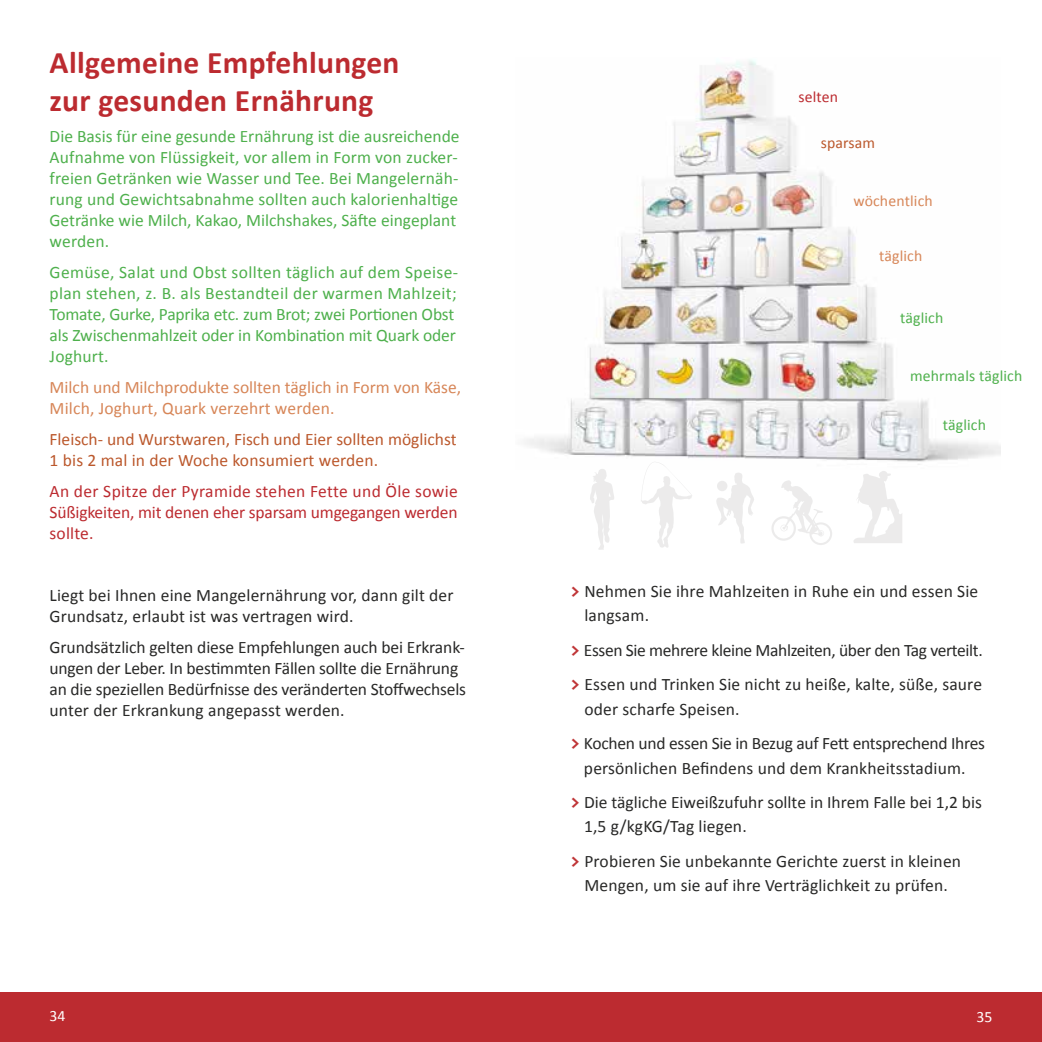
<style>
.page{position:relative;width:1042px;height:1042px;background:#fff}
.page>*{position:absolute;margin:0;border:0;box-sizing:border-box;transform-origin:0 0}
.t1{font:700 31.5px/37.8px "Calibri";letter-spacing:.01em;color:#bc2b30}
.t2{font:17.5px/21px "Calibri";color:#282827}
.t3{font:17.5px/21px "Calibri";letter-spacing:.005em;color:#4eb04c}
.t4{font:17.5px/34.5px "Calibri";letter-spacing:-.02em;color:#282827}
.t5{font:17.5px/21px "Calibri";letter-spacing:-.01em;color:#bc2b30;text-align:justify}
.t6{font:17.5px/21px "Calibri";color:#bb582c}
.t7{font:17.5px/21px "Calibri";color:#d78658}
.t8{font:15.75px "Calibri";letter-spacing:.01em;color:#4eb04c}
.t9{font:15.75px "Calibri";letter-spacing:.01em;color:#d78658}
.t10{font:15.75px "Calibri";letter-spacing:.01em;color:#bb582c}
.t11{font:15.75px "Calibri";letter-spacing:.01em;color:#bc2b30}
.t12{font:15.75px "Calibri";color:#fff}
.s1{font-family:"The Sans C5";font-weight:700;color:#bf3537}
</style>
<div class="page">
<div style="left:0;top:992px;width:1042px;height:50px;background:#bc2b30"></div>
<img style="left:525px;top:60px;width:475px;height:405px">
<svg style="left:590px;top:469px;width:24px;height:81px"></svg>
<svg style="left:640px;top:461px;width:52px;height:87px"></svg>
<svg style="left:854px;top:471px;width:48px;height:72px"></svg>
<svg style="left:771px;top:480px;width:61px;height:65px"></svg>
<svg style="left:716px;top:473px;width:38px;height:71px"></svg>
<div style="left:717px;top:481px;width:10px;height:10px;background:#ecebeb;border-radius:50%"></div>
<h1 class="t1" style="left:50px;top:44px;width:351px">Allgemeine Empfehlungen zur gesunden Ernährung</h1>
<p class="t3" style="left:50px;top:126px;width:411px">Die Basis für eine gesunde Ernährung ist die ausreichende Aufnahme von Flüssigkeit, vor allem in Form von zucker&shy;freien Getränken wie Wasser und Tee. Bei Mangelernäh&shy;rung und Gewichtsabnahme sollten auch kalorienhaltige Getränke wie Milch, Kakao, Milchshakes, Säfte eingeplant werden.</p>
<p class="t3" style="left:50px;top:262px;width:410px">Gemüse, Salat und Obst sollten täglich auf dem Speise&shy;plan stehen, z. B. als Bestandteil der warmen Mahlzeit; Tomate, Gurke, Paprika etc. zum Brot; zwei Portionen Obst als Zwischenmahlzeit oder in Kombination mit Quark oder Joghurt.</p>
<p class="t7" style="left:50px;top:377px;width:413px">Milch und Milchprodukte sollten täglich in Form von Käse,<br>Milch, Joghurt, Quark verzehrt werden.</p>
<p class="t6" style="left:50px;top:428px;width:408px">Fleisch- und Wurstwaren, Fisch und Eier sollten möglichst<br>1 bis 2 mal in der Woche konsumiert werden.</p>
<p class="t5" style="left:50px;top:480px;width:410px">An der Spitze der Pyramide stehen Fette und Öle sowie Süßigkeiten, mit denen eher sparsam umgegangen werden sollte.</p>
<p class="t2" style="left:50px;top:584px;width:405px">Liegt bei Ihnen eine Mangelernährung vor, dann gilt der<br>Grundsatz, erlaubt ist was vertragen wird.</p>
<p class="t2" style="left:50px;top:636px;width:418px">Grundsätzlich gelten diese Empfehlungen auch bei Erkrank&shy;ungen der Leber. In bestimmten Fällen sollte die Ernährung an die speziellen Bedürfnisse des veränderten Stoffwechsels unter der Erkrankung angepasst werden.</p>
<p class="t11" style="left:798px;top:87px;width:41px">selten</p>
<p class="t10" style="left:821px;top:133px;width:56px">sparsam</p>
<p class="t9" style="left:853px;top:190px;width:81px">wöchentlich</p>
<p class="t9" style="left:879px;top:245px;width:45px">täglich</p>
<p class="t8" style="left:900px;top:308px;width:45px">täglich</p>
<p class="t8" style="left:910px;top:366px;width:114px">mehrmals täglich</p>
<p class="t8" style="left:943px;top:415px;width:45px">täglich</p>
<p class="t2" style="left:584px;top:579px;width:395px;line-height:24.5px;text-indent:-14px"><span class="s1">&gt;</span> Nehmen Sie ihre Mahlzeiten in Ruhe ein und essen Sie langsam.</p>
<p class="t4" style="left:570px;top:633px;width:414px"><span class="s1">&gt;</span> Essen Sie mehrere kleine Mahlzeiten, über den Tag verteilt. <span class="s1">&gt;</span> Essen und Trinken Sie nicht zu heiße, kalte, süße, saure</p>
<p class="t2" style="left:570px;top:691px;width:416px;line-height:34.5px;text-indent:14px">oder scharfe Speisen.<br><span class="s1">&gt;</span> Kochen und essen Sie in Bezug auf Fett entsprechend Ihres</p>
<p class="t2" style="left:570px;top:750px;width:413px;line-height:34.5px;text-align:center">persönlichen Befindens und dem Krankheitsstadium.<br><span class="s1">&gt;</span> Die tägliche Eiweißzufuhr sollte in Ihrem Falle bei 1,2 bis</p>
<p class="t2" style="left:570px;top:809px;width:392px;line-height:34.5px;text-indent:13px">1,5 g/kgKG/Tag liegen.<br><span class="s1">&gt;</span> Probieren Sie unbekannte Gerichte zuerst in kleinen</p>
<p class="t2" style="left:584px;top:875px;width:365px">Mengen, um sie auf ihre Verträglichkeit zu prüfen.</p>
<p class="t12" style="left:50px;top:1006px;width:17px">34</p>
<p class="t12" style="left:976px;top:1006px;width:17px">35</p>
</div>
